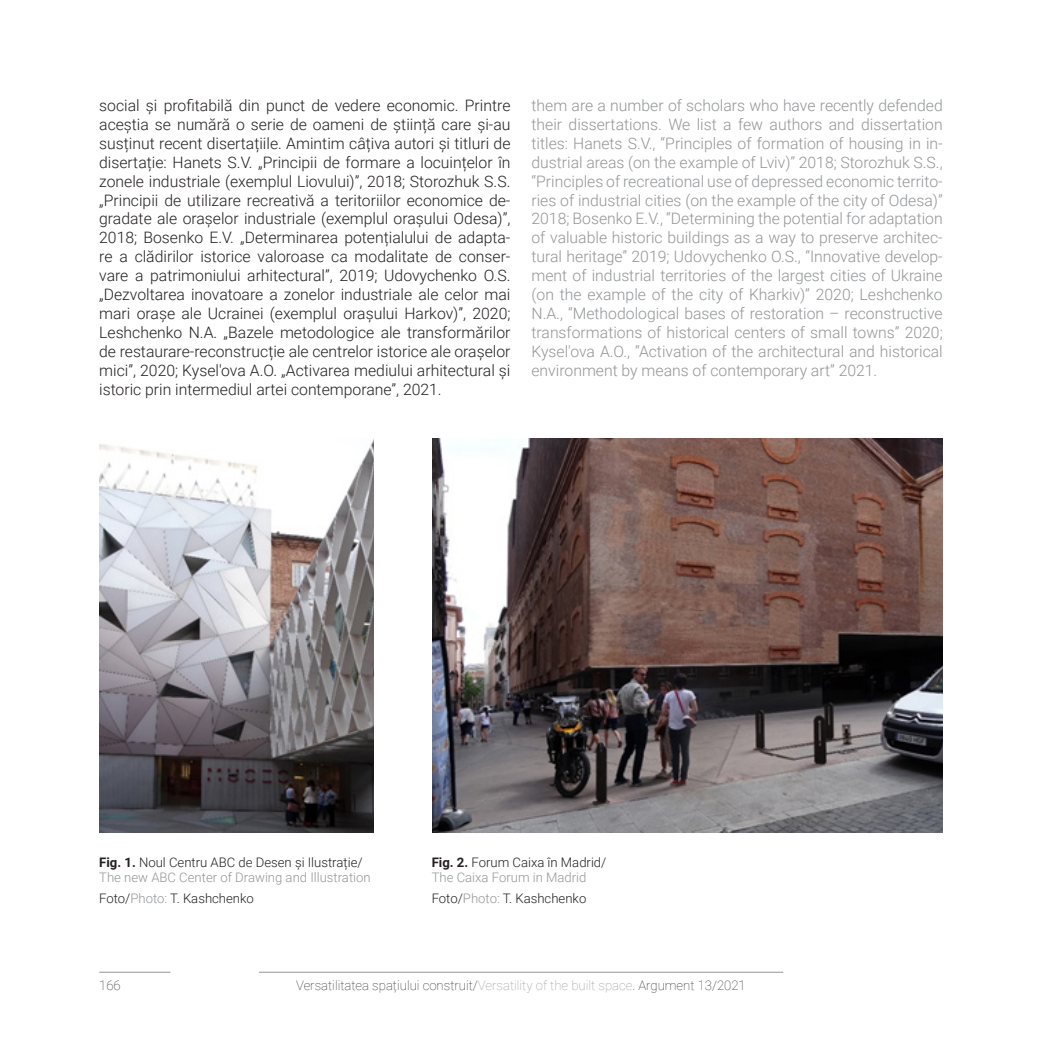
<style>
.page{position:relative;width:1042px;height:1042px;background:#fff}
.page>*{position:absolute;margin:0;border:0;box-sizing:border-box;transform-origin:0 0}
.Normal_ro{font:300 15.75px/18.9px "Roboto";color:#231f20;text-align:justify}
.Normal_eng{font:300 15.75px/18.9px "Roboto";color:#939598;text-align:justify}
.caption_ro_eng{font:300 13.12px/15.8px "Roboto";color:#939598}
.t1{font:100 13.12px "Roboto";color:#231f20}
.caption_ro_eng-2{font:300 13.12px "Roboto";color:#231f20}
.s1{font-weight:700;color:#231f20}
.s2{color:#231f20}
.s3{color:#939598}
</style>
<div class="page">
<hr style="left:259px;top:972px;width:524px;height:1px;background:#939598">
<hr style="left:99px;top:972px;width:71px;height:1px;background:#939598">
<img style="left:99px;top:439px;width:275px;height:393px">
<img style="left:432px;top:438px;width:511px;height:394px">
<p class="Normal_ro" style="left:99px;top:95px;width:413px">social și profitabilă din punct de vedere economic. Printre aceștia se numără o serie de oameni de știință care și-au susținut recent disertațiile. Amintim câțiva autori și titluri de disertație: Hanets S.V. „Principii de formare a locuințelor în zonele industriale (exemplul Liovului)”, 2018; Storozhuk S.S. „Principii de utilizare recreativă a teritoriilor economice de&shy;gradate ale orașelor industriale (exemplul orașului Odesa)”, 2018; Bosenko E.V. „Determinarea potențialului de adapta&shy;re a clădirilor istorice valoroase ca modalitate de conser&shy;vare a patrimoniului arhitectural”, 2019; Udovychenko O.S. „Dezvoltarea inovatoare a zonelor industriale ale celor mai mari orașe ale Ucrainei (exemplul orașului Harkov)”, 2020; Leshchenko N.A. „Bazele metodologice ale transformărilor de restaurare-reconstrucție ale centrelor istorice ale orașelor mici”, 2020; Kysel'ova A.O. „Activarea mediului arhitectural și istoric prin intermediul artei contemporane”, 2021.</p>
<p class="Normal_eng" style="left:531px;top:95px;width:413px">them are a number of scholars who have recently defended their dissertations. We list a few authors and dissertation titles: Hanets S.V., “Principles of formation of housing in in&shy;dustrial areas (on the example of Lviv)” 2018; Storozhuk S.S., “Principles of recreational use of depressed economic territo&shy;ries of industrial cities (on the example of the city of Odesa)” 2018; Bosenko E.V., “Determining the potential for adaptation of valuable historic buildings as a way to preserve architec&shy;tural heritage” 2019; Udovychenko O.S., “Innovative develop&shy;ment of industrial territories of the largest cities of Ukraine (on the example of the city of Kharkiv)” 2020; Leshchenko N.A., “Methodological bases of restoration – reconstructive transformations of historical centers of small towns” 2020; Kysel'ova A.O., “Activation of the architectural and historical environment by means of contemporary art” 2021.</p>
<p class="caption_ro_eng" style="left:99px;top:853px;width:273px"><span class="s1">Fig. 1.</span> <span class="s2">Noul Centru ABC de Desen și Ilustrație/<br></span>The new ABC Center of Drawing and Illustration</p>
<p class="caption_ro_eng-2" style="left:99px;top:889px;width:156px">Foto/<span class="s3">Photo:</span> T. Kashchenko</p>
<p class="caption_ro_eng" style="left:432px;top:853px;width:176px"><span class="s1">Fig. 2.</span> <span class="s2">Forum Caixa în Madrid/<br></span>The Caixa Forum in Madrid</p>
<p class="caption_ro_eng-2" style="left:432px;top:889px;width:156px">Foto/<span class="s3">Photo:</span> T. Kashchenko</p>
<p class="t1" style="left:99px;top:976px;width:23px">166</p>
<p class="t1" style="left:296px;top:976px;width:451px">Versatilitatea spațiului construit/<span class="s3">Versatility of the built space</span>. Argument 13/2021</p>
</div>
